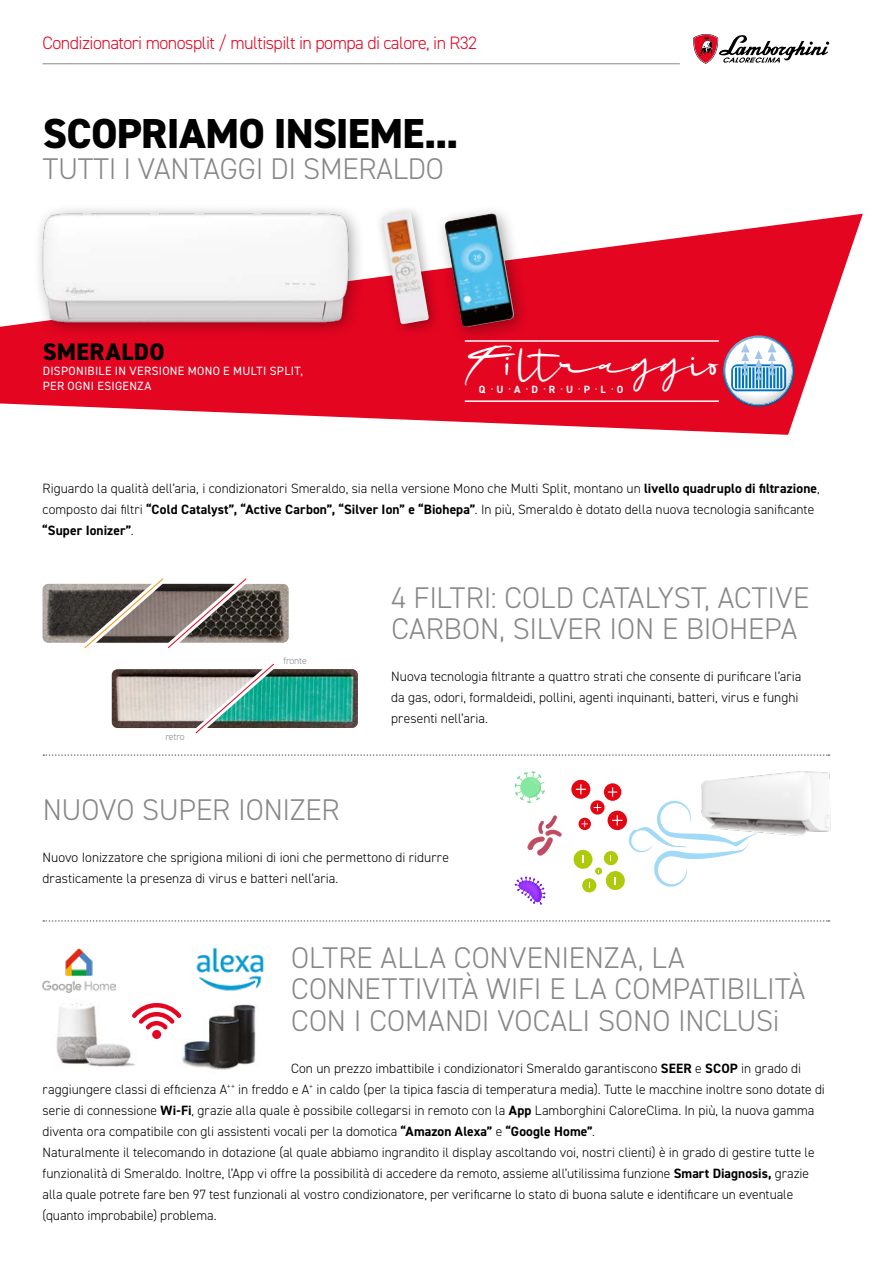
<style>
.page{position:relative;width:893px;height:1263px;background:#fff}
.page>*{position:absolute;margin:0;border:0;box-sizing:border-box;transform-origin:0 0}
.t1{font:800 42px "DIN2014";letter-spacing:-.015em;color:#000}
.t2{font:32.25px "Mrs.Santhi Demo Version";color:#fff}
.t3{font:300 30px/31.5px "DIN2014";letter-spacing:-.005em;color:#878787}
.t4{font:800 24px "DIN2014";letter-spacing:.02em;color:#000}
.t5{font:300 18px "DIN2014";letter-spacing:-.03em;color:#e40521}
.t6{font:300 13.5px/21px "DIN2014";color:#000}
.t7{font:12px/15px "DIN2014";letter-spacing:.025em;color:#fff}
.t8{font:700 10.5px "DIN2014";color:#fff}
.t9{font:300 9.75px "DIN2014";letter-spacing:-.015em;color:#878787}
.s1{font-size:6px}
.s2{font-weight:700}
</style>
<div class="page">
<img style="left:701px;top:771px;width:130px;height:65px">
<svg style="left:0;top:214px;width:863px;height:221px;fill:#e40521"></svg>
<div style="left:33px;top:202px;width:332px;height:136px;background:#000;opacity:.35"></div>
<img style="left:40px;top:210px;width:311px;height:114px">
<div style="left:434px;top:203px;width:96px;height:140px;background:#000;opacity:.35"></div>
<img style="left:444px;top:214px;width:71px;height:114px">
<hr style="left:43px;top:63px;width:637px;height:1px;background:#878787">
<svg style="left:693px;top:34px;width:136px;height:30px"></svg>
<div style="left:374px;top:204px;width:67px;height:133px;background:#000;opacity:.35"></div>
<img style="left:382px;top:212px;width:47px;height:112px">
<div style="left:720px;top:334px;width:75px;height:50px;background:#fff;opacity:.5"></div>
<div style="left:720px;top:345px;width:75px;height:63px;background:#000;opacity:.5"></div>
<div style="left:722px;top:336px;width:72px;height:68px;background:#fff;opacity:.5"></div>
<div style="left:722px;top:338px;width:72px;height:68px;background:#000;opacity:.5"></div>
<hr style="left:465px;top:340px;width:254px;height:2px;background:#fff">
<hr style="left:465px;top:400px;width:254px;height:2px;background:#fff">
<svg style="left:43px;top:920px;width:786px;height:2px"></svg>
<svg style="left:43px;top:754px;width:786px;height:2px"></svg>
<img style="left:43px;top:584px;width:32px;height:59px">
<img style="left:284px;top:584px;width:5px;height:59px">
<img style="left:284px;top:669px;width:74px;height:59px">
<svg style="left:75px;top:578px;width:209px;height:156px"></svg>
<img style="left:56px;top:1003px;width:202px;height:67px">
<img style="left:43px;top:948px;width:72px;height:45px">
<img style="left:196px;top:947px;width:68px;height:44px">
<svg style="left:132px;top:1003px;width:50px;height:36px"></svg>
<div style="left:571px;top:780px;width:19px;height:19px;background:#e30613;border-radius:50%"></div>
<svg style="left:576px;top:784px;width:10px;height:10px"></svg>
<div style="left:604px;top:783px;width:17px;height:18px;background:#e30613;border-radius:50%"></div>
<svg style="left:590px;top:800px;width:15px;height:14px"></svg>
<svg style="left:594px;top:804px;width:7px;height:7px"></svg>
<div style="left:579px;top:818px;width:12px;height:12px;background:#e30613;border-radius:50%"></div>
<svg style="left:581px;top:821px;width:7px;height:6px"></svg>
<svg style="left:606px;top:871px;width:19px;height:19px"></svg>
<div style="left:573px;top:850px;width:19px;height:19px;background:#afca0b;border-radius:50%"></div>
<svg style="left:582px;top:855px;width:2px;height:8px"></svg>
<div style="left:582px;top:878px;width:14px;height:14px;background:#afca0b;border-radius:50%"></div>
<svg style="left:595px;top:867px;width:7px;height:8px"></svg>
<div style="left:604px;top:851px;width:14px;height:14px;background:#afca0b;border-radius:50%"></div>
<svg style="left:608px;top:787px;width:148px;height:100px"></svg>
<svg style="left:515px;top:771px;width:30px;height:32px"></svg>
<svg style="left:527px;top:815px;width:35px;height:41px"></svg>
<svg style="left:515px;top:876px;width:30px;height:29px"></svg>
<h3 class="t5" style="left:43px;top:31px;width:436px">Condizionatori monosplit / multispilt in pompa di calore, in R32</h3>
<h1 class="t1" style="left:43px;top:105px;width:417px">SCOPRIAMO INSIEME...</h1>
<h3 class="t3" style="left:43px;top:153px;width:403px">TUTTI I VANTAGGI DI SMERALDO</h3>
<h3 class="t4" style="left:43px;top:336px;width:123px">SMERALDO</h3>
<p class="t7" style="left:43px;top:363px;width:262px">DISPONIBILE IN VERSIONE MONO E MULTI SPLIT,<br>PER OGNI ESIGENZA</p>
<h2 class="t2" style="left:465px;top:344px;width:266px">Filtraggio</h2>
<p class="t8" style="left:479px;top:382px;width:146px">Q <span class="s1">•</span>U <span class="s1">•</span>A <span class="s1">•</span>D <span class="s1">•</span>R <span class="s1">•</span>U <span class="s1">•</span>P <span class="s1">•</span>L <span class="s1">•</span>O</p>
<p class="t6" style="left:43px;top:478px;width:779px">Riguardo la qualità dell’aria, i condizionatori Smeraldo, sia nella versione Mono che Multi Split, montano un <span class="s2">livello quadruplo di filtrazione</span>, composto dai filtri <span class="s2">“Cold Catalyst”, “Active Carbon”, “Silver Ion” e “Biohepa”</span>. In più, Smeraldo è dotato della nuova tecnologia sanificante <span class="s2">“Super Ionizer”</span>.</p>
<p class="t9" style="left:165px;top:730px;width:21px">retro</p>
<p class="t9" style="left:283px;top:655px;width:25px">fronte</p>
<h3 class="t3" style="left:391px;top:582px;width:420px">4 FILTRI: COLD CATALYST, ACTIVE<br>CARBON, SILVER ION E BIOHEPA</h3>
<p class="t6" style="left:391px;top:666px;width:412px">Nuova tecnologia filtrante a quattro strati che consente di purificare l’aria da gas, odori, formaldeidi, pollini, agenti inquinanti, batteri, virus e funghi presenti nell’aria.</p>
<h3 class="t3" style="left:43px;top:793px;width:298px">NUOVO SUPER IONIZER</h3>
<p class="t6" style="left:43px;top:846px;width:408px">Nuovo Ionizzatore che sprigiona milioni di ioni che permettono di ridurre drasticamente la presenza di virus e batteri nell’aria.</p>
<h3 class="t3" style="left:291px;top:942px;width:516px">OLTRE ALLA CONVENIENZA, LA<br>CONNETTIVITÀ WIFI E LA COMPATIBILITÀ<br>CON I COMANDI VOCALI SONO INCLUSi</h3>
<p class="t6" style="left:43px;top:1058px;width:784px;text-indent:248px">Con un prezzo imbattibile i condizionatori Smeraldo garantiscono <span class="s2">SEER</span> e <span class="s2">SCOP</span> in grado di raggiungere classi di efficienza A<sup>++</sup> in freddo e A<sup>+</sup> in caldo (per la tipica fascia di temperatura media). Tutte le macchine inoltre sono dotate di serie di connessione <span class="s2">Wi-Fi</span>, grazie alla quale è possibile collegarsi in remoto con la <span class="s2">App</span> Lamborghini CaloreClima. In più, la nuova gamma diventa ora compatibile con gli assistenti vocali per la domotica <span class="s2">“Amazon Alexa”</span> e <span class="s2">“Google Home”</span>.<br>Naturalmente il telecomando in dotazione (al quale abbiamo ingrandito il display ascoltando voi, nostri clienti) è in grado di gestire tutte le funzionalità di Smeraldo. Inoltre, l’App vi offre la possibilità di accedere da remoto, assieme all’utilissima funzione <span class="s2">Smart Diagnosis,</span> grazie alla quale potrete fare ben 97 test funzionali al vostro condizionatore, per verificarne lo stato di buona salute e identificare un eventuale (quanto improbabile) problema.</p>
</div>
